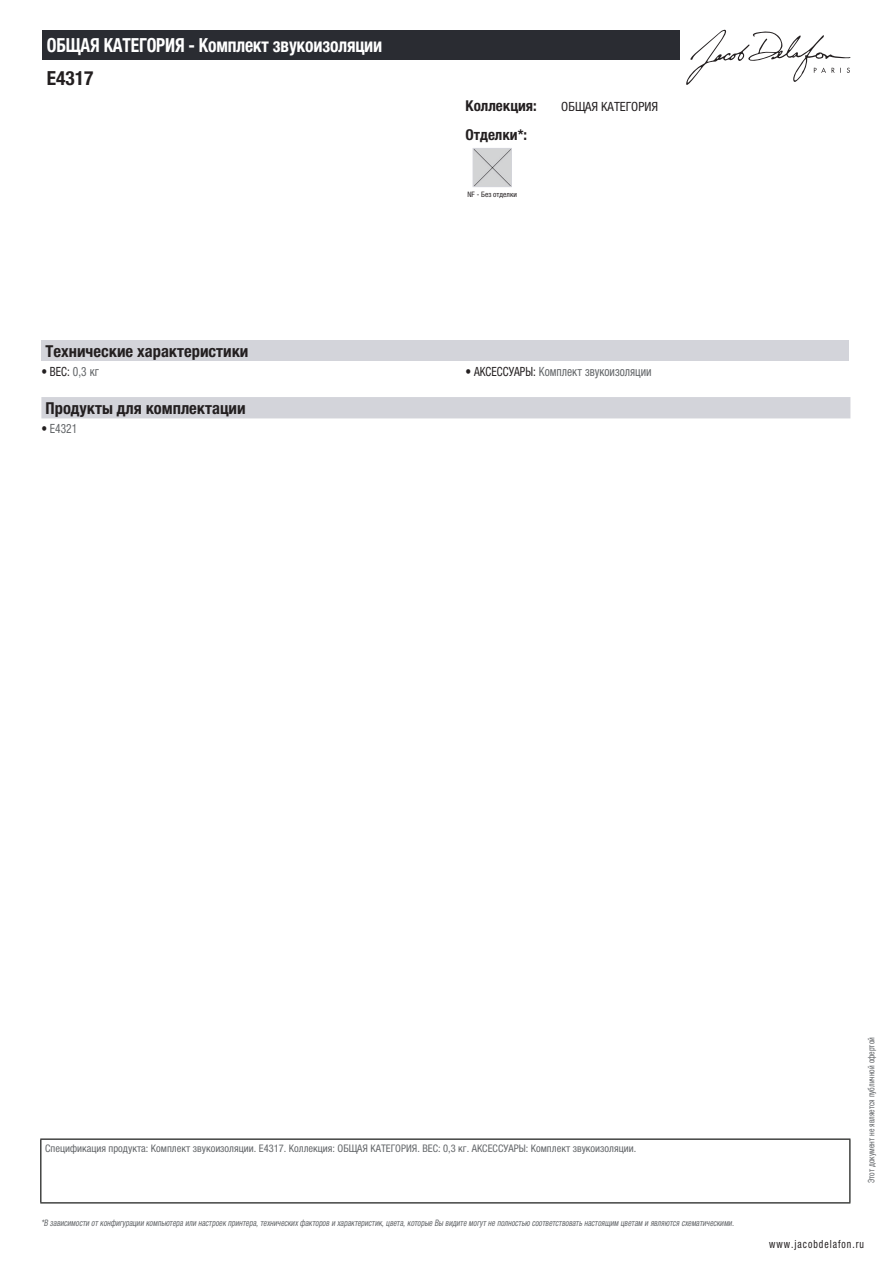
<style>
.page{position:relative;width:893px;height:1263px;background:#fff}
.page>*{position:absolute;margin:0;border:0;box-sizing:border-box;transform-origin:0 0}
.t1{font:700 condensed 19.5px "Helvetica Neue LTCYR";letter-spacing:-.01em;color:#fff;scale:.9 1}
.t2{font:700 condensed 19.5px "Helvetica Neue LTCYR";color:#231f20}
.t3{font:700 condensed 16.5px "Helvetica Neue LTCYR";color:#231f20}
.t4{font:700 condensed 15px "Helvetica Neue LTCYR";color:#231f20}
.t5{font:condensed 12.75px "Helvetica Neue LTCYR";color:#626568;scale:.9 1}
.t6{font:condensed 12.75px "Helvetica Neue LTCYR";color:#231f20}
.t7{font:condensed 12.75px "Helvetica Neue LTCYR";color:#231f20;scale:.9 1}
.t8{font:condensed 11.25px "Helvetica Neue LTCYR";letter-spacing:.1em;color:#231f20;scale:.87 1}
.t9{font:condensed 10.5px "Helvetica Neue LTCYR";color:#626568}
.t10{font:italic condensed 9px "Helvetica Neue LTCYR";color:#626568;scale:.87 1}
.t11{font:condensed 9px "Helvetica Neue LTCYR";color:#626568;scale:.87 1}
.t12{font:condensed 7.5px "Helvetica Neue LTCYR";color:#231f20}
.s1{color:#626568}
.s2{color:#231f20}
</style>
<div class="page">
<svg style="left:686px;top:30px;width:164px;height:55px"></svg>
<img style="left:475px;top:150px;width:35px;height:35px">
<div style="left:473px;top:148px;width:39px;height:39px;border:1px solid #d3d4da"></div>
<div style="left:41px;top:340px;width:808px;height:22px;background:#d3d4da"></div>
<div style="left:41px;top:397px;width:809px;height:21px;background:#d3d4da"></div>
<div style="left:43px;top:30px;width:637px;height:30px;background:#2a2c32"></div>
<hr style="left:40px;top:1138px;width:810px;height:2px;background:#040503">
<hr style="left:40px;top:1140px;width:1px;height:62px;background:#040503">
<hr style="left:849px;top:1140px;width:1px;height:62px;background:#040503">
<hr style="left:40px;top:1202px;width:810px;height:1px;background:#040503">
<h1 class="t1" style="left:47px;top:34px;width:374px">ОБЩАЯ КАТЕГОРИЯ - Комплект звукоизоляции</h1>
<h1 class="t2" style="left:47px;top:67px;width:48px">E4317</h1>
<h3 class="t4" style="left:466px;top:97px;width:73px">Коллекция:</h3>
<h3 class="t6" style="left:561px;top:99px;width:98px">ОБЩАЯ КАТЕГОРИЯ</h3>
<h3 class="t4" style="left:466px;top:126px;width:63px">Отделки*:</h3>
<p class="t12" style="left:467px;top:190px;width:51px">NF - Без отделки</p>
<h2 class="t3" style="left:46px;top:342px;width:204px">Технические характеристики</h2>
<h3 class="t7" style="left:41px;top:364px;width:65px">• ВЕС: <span class="s1">0,3 кг</span></h3>
<h3 class="t5" style="left:466px;top:364px;width:208px"><span class="s2">• АКСЕССУАРЫ:</span> Комплект звукоизоляции</h3>
<h2 class="t3" style="left:46px;top:399px;width:202px">Продукты для комплектации</h2>
<h3 class="t5" style="left:41px;top:421px;width:41px"><span class="s2">•</span> E4321</h3>
<p class="t9" style="left:45px;top:1142px;width:593px">Спецификация продукта: Комплект звукоизоляции. E4317. Коллекция: ОБЩАЯ КАТЕГОРИЯ. ВЕС: 0,3 кг. АКСЕССУАРЫ: Комплект звукоизоляции.</p>
<p class="t10" style="left:41px;top:1218px;width:800px">*В зависимости отконфигурации компьютера или настроек принтера,техническихфакторов и характеристик,цвета,которые Вы видите могутне полностью соответствоватьнастоящим цветам и являются схематическими.</p>
<p class="t11" style="left:866px;top:1183px;width:169px;rotate:-90deg">Этот документ не является публичной офертой</p>
<p class="t8" style="left:769px;top:1237px;width:110px">www.jacobdelafon.ru</p>
</div>
